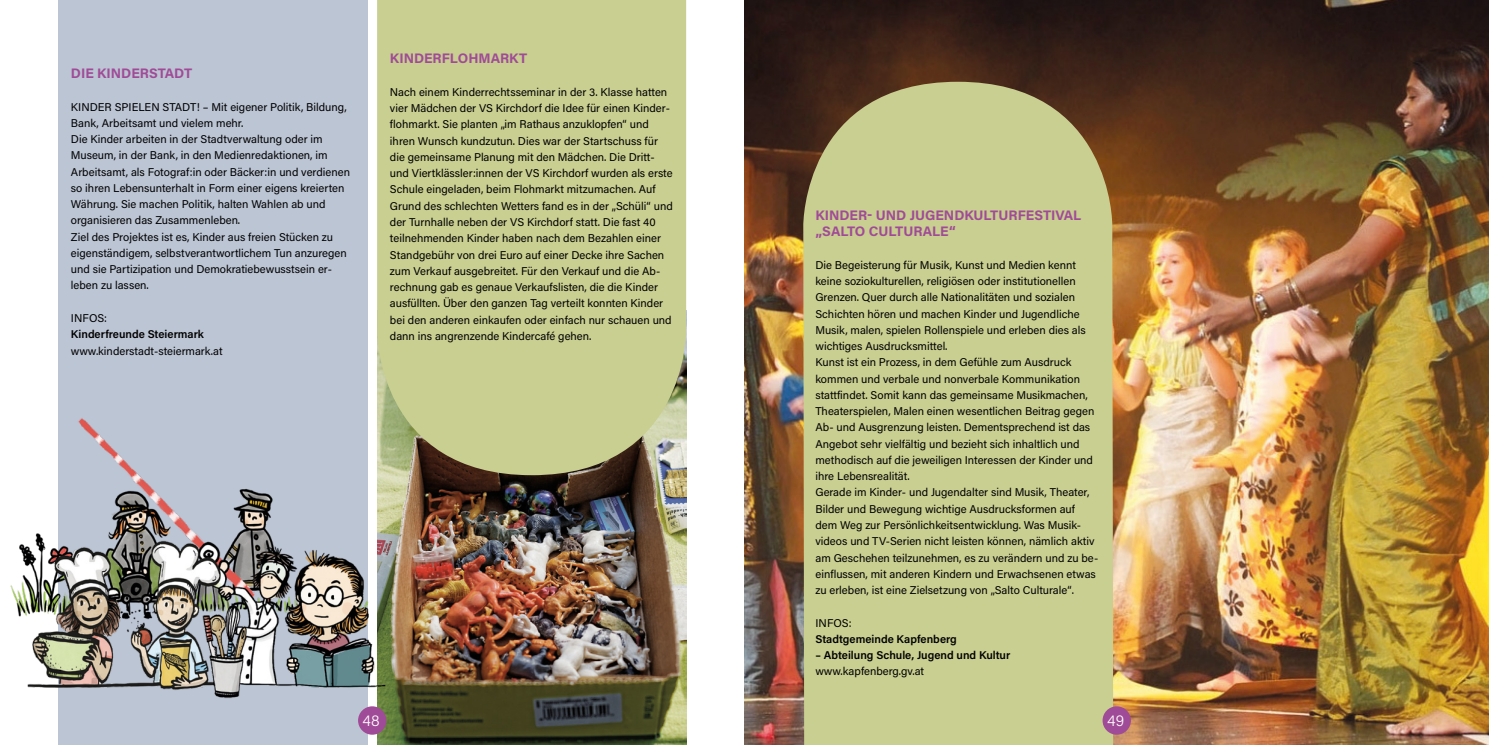
<style>
.page{position:relative;width:1489px;height:745px;background:#fff}
.page>*{position:absolute;margin:0;border:0;box-sizing:border-box;transform-origin:0 0}
.t1{font:300 15px "Acumin Pro";color:#fff}
.t2{font:700 13.75px/16.5px "Acumin Pro";color:#a04b97}
.t3{font:11.25px/16.2px "Acumin Pro";color:#000}
.t4{font:600 11.25px "Acumin Pro";color:#000}
</style>
<div class="page">
<img style="left:744px;top:0;width:744px;height:744px">
<img style="left:403px;top:475px;width:283px;height:269px">
<div style="left:58px;top:0;width:309px;height:744px;background:#bcc5d4"></div>
<div style="left:377px;top:0;width:309px;height:475px;background:#c9ce91"></div>
<img style="left:10px;top:344px;width:393px;height:400px">
<div style="left:803px;top:82px;width:310px;height:662px;background:#c9ce91"></div>
<div style="left:358px;top:705px;width:28px;height:29px;background:#a04b97;border-radius:50%"></div>
<div style="left:1102px;top:705px;width:28px;height:29px;background:#a04b97;border-radius:50%"></div>
<p class="t2" style="left:71px;top:64px;width:123px">DIE KINDERSTADT</p>
<p class="t3" style="left:71px;top:98px;width:277px">KINDER SPIELEN STADT! – Mit eigener Politik, Bildung,<br>Bank, Arbeitsamt und vielem mehr.</p>
<p class="t3" style="left:71px;top:130px;width:280px">Die Kinder arbeiten in der Stadtverwaltung oder im Museum, in der Bank, in den Medienredaktionen, im Arbeitsamt, als Fotograf:in oder Bäcker:in und verdienen so ihren Lebensunterhalt in Form einer eigens kreierten Währung. Sie machen Politik, halten Wahlen ab und organisieren das Zusammenleben.</p>
<p class="t3" style="left:71px;top:228px;width:277px">Ziel des Projektes ist es, Kinder aus freien Stücken zu eigenständigem, selbstverantwortlichem Tun anzuregen und sie Partizipation und Demokratiebewusstsein er&shy;leben zu lassen.</p>
<p class="t3" style="left:71px;top:309px;width:38px">INFOS:</p>
<p class="t4" style="left:71px;top:326px;width:135px">Kinderfreunde Steiermark</p>
<p class="t3" style="left:71px;top:342px;width:153px">www.kinderstadt-steiermark.at</p>
<p class="t2" style="left:390px;top:50px;width:139px">KINDERFLOHMARKT</p>
<p class="t3" style="left:390px;top:83px;width:284px">Nach einem Kinderrechtsseminar in der 3. Klasse hatten vier Mädchen der VS Kirchdorf die Idee für einen Kinder&shy;flohmarkt. Sie planten „im Rathaus anzuklopfen“ und ihren Wunsch kundzutun. Dies war der Startschuss für die gemeinsame Planung mit den Mädchen. Die Dritt&shy;und Viertklässler:innen der VS Kirchdorf wurden als erste Schule eingeladen, beim Flohmarkt mitzumachen. Auf Grund des schlechten Wetters fand es in der „Schüli“ und der Turnhalle neben der VS Kirchdorf statt. Die fast 40 teilnehmenden Kinder haben nach dem Bezahlen einer Standgebühr von drei Euro auf einer Decke ihre Sachen zum Verkauf ausgebreitet. Für den Verkauf und die Ab&shy;rechnung gab es genaue Verkaufslisten, die die Kinder ausfüllten. Über den ganzen Tag verteilt konnten Kinder bei den anderen einkaufen oder einfach nur schauen und dann ins angrenzende Kindercafé gehen.</p>
<p class="t2" style="left:815px;top:206px;width:267px">KINDER- UND JUGENDKULTURFESTIVAL „SALTO CULTURALE“</p>
<p class="t3" style="left:815px;top:256px;width:272px">Die Begeisterung für Musik, Kunst und Medien kennt keine soziokulturellen, religiösen oder institutionellen Grenzen. Quer durch alle Nationalitäten und sozialen Schichten hören und machen Kinder und Jugendliche Musik, malen, spielen Rollenspiele und erleben dies als wichtiges Ausdrucksmittel.</p>
<p class="t3" style="left:815px;top:353px;width:280px">Kunst ist ein Prozess, in dem Gefühle zum Ausdruck kommen und verbale und nonverbale Kommunikation stattfindet. Somit kann das gemeinsame Musikmachen, Theaterspielen, Malen einen wesentlichen Beitrag gegen Ab- und Ausgrenzung leisten. Dementsprechend ist das Angebot sehr vielfältig und bezieht sich inhaltlich und methodisch auf die jeweiligen Interessen der Kinder und ihre Lebensrealität.</p>
<p class="t3" style="left:815px;top:483px;width:284px">Gerade im Kinder- und Jugendalter sind Musik, Theater, Bilder und Bewegung wichtige Ausdrucksformen auf dem Weg zur Persönlichkeitsentwicklung. Was Musik&shy;videos und TV-Serien nicht leisten können, nämlich aktiv am Geschehen teilzunehmen, es zu verändern und zu be&shy;einflussen, mit anderen Kindern und Erwachsenen etwas zu erleben, ist eine Zielsetzung von „Salto Culturale“.</p>
<p class="t3" style="left:815px;top:613px;width:38px">INFOS:</p>
<p class="t4" style="left:815px;top:630px;width:143px">Stadtgemeinde Kapfenberg</p>
<p class="t4" style="left:815px;top:647px;width:196px">– Abteilung Schule, Jugend und Kultur</p>
<p class="t3" style="left:815px;top:662px;width:110px">www.kapfenberg.gv.at</p>
<p class="t1" style="left:362px;top:710px;width:19px">48</p>
<p class="t1" style="left:1107px;top:710px;width:18px">49</p>
</div>
